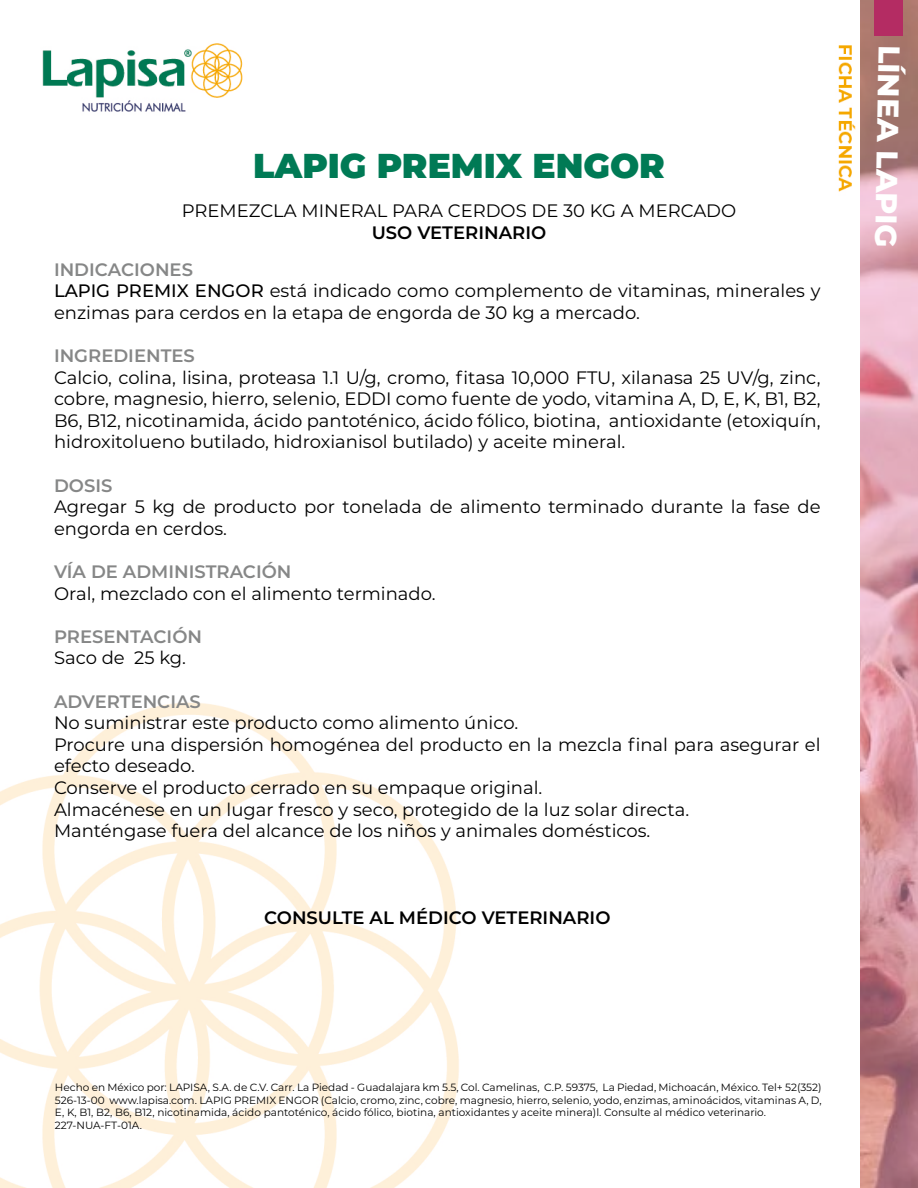
<style>
.page{position:relative;width:918px;height:1188px;background:#fff}
.page>*{position:absolute;margin:0;border:0;box-sizing:border-box;transform-origin:0 0}
.t1{font:900 34.5px "Montserrat";color:#007a55}
.t2{font:800 30px "Montserrat";color:#fff}
.t3{font:18px/21.6px "Montserrat";color:#000}
.t4{font:600 18px "Montserrat";color:#868787}
.t5{font:600 18px "Montserrat";color:#000}
.t6{font:10.5px/12.6px "Montserrat";color:#000}
.s1{font-weight:600;color:#868787}
.s2{font-weight:500}
</style>
<div class="page">
<img style="left:0;top:43px;width:856px;height:1145px">
<svg style="left:860px;top:0;width:58px;height:1188px;background:#cf969f"></svg>
<div style="left:874px;top:0;width:29px;height:36px;background:#b42c63"></div>
<h1 class="t1" style="left:253px;top:140px;width:413px">LAPIG PREMIX ENGOR</h1>
<p class="t3" style="left:182px;top:199px;width:556px">PREMEZCLA MINERAL PARA CERDOS DE 30 KG A MERCADO</p>
<p class="t5" style="left:372px;top:220px;width:176px">USO VETERINARIO</p>
<p class="t3" style="left:54px;top:258px;width:768px"><span class="s1">INDICACIONES<br></span><span class="s2">LAPIG PREMIX ENGOR</span> está indicado como complemento de vitaminas, minerales y enzimas para cerdos en la etapa de engorda de 30 kg a mercado.</p>
<p class="t4" style="left:54px;top:343px;width:142px">INGREDIENTES</p>
<p class="t3" style="left:54px;top:366px;width:768px;text-align:justify">Calcio, colina, lisina, proteasa 1.1 U/g, cromo, fitasa 10,000 FTU, xilanasa 25 UV/g, zinc, cobre, magnesio, hierro, selenio, EDDI como fuente de yodo, vitamina A, D, E, K, B1, B2, B6, B12, nicotinamida, ácido pantoténico, ácido fólico, biotina, antioxidante (etoxiquín, hidroxitolueno butilado, hidroxianisol butilado) y aceite mineral.</p>
<p class="t4" style="left:54px;top:472px;width:60px">DOSIS</p>
<p class="t3" style="left:54px;top:495px;width:768px">Agregar 5 kg de producto por tonelada de alimento terminado durante la fase de engorda en cerdos.</p>
<p class="t4" style="left:54px;top:559px;width:239px">VÍA DE ADMINISTRACIÓN</p>
<p class="t3" style="left:54px;top:582px;width:383px">Oral, mezclado con el alimento terminado.</p>
<p class="t4" style="left:54px;top:624px;width:150px">PRESENTACIÓN</p>
<p class="t3" style="left:54px;top:646px;width:133px">Saco de 25 kg.</p>
<p class="t4" style="left:54px;top:688px;width:148px">ADVERTENCIAS</p>
<p class="t3" style="left:54px;top:711px;width:768px">No suministrar este producto como alimento único.<br>Procure una dispersión homogénea del producto en la mezcla final para asegurar el efecto deseado.<br>Conserve el producto cerrado en su empaque original.<br>Almacénese en un lugar fresco y seco, protegido de la luz solar directa.<br>Manténgase fuera del alcance de los niños y animales domésticos.</p>
<p class="t5" style="left:264px;top:904px;width:348px">CONSULTE AL MÉDICO VETERINARIO</p>
<h2 class="t2" style="left:911px;top:46px;width:204px;rotate:91deg">LÍNEA LAPIG</h2>
<p class="t6" style="left:55px;top:1081px;width:768px">Hecho en México por: LAPISA, S.A. de C.V. Carr. La Piedad - Guadalajara km 5.5, Col. Camelinas, C.P. 59375, La Piedad, Michoacán, México. Tel+ 52(352)<br>526-13-00 www.lapisa.com. LAPIG PREMIX ENGOR (Calcio, cromo, zinc, cobre, magnesio, hierro, selenio, yodo, enzimas, aminoácidos, vitaminas A, D, E, K, B1, B2, B6, B12, nicotinamida, ácido pantoténico, ácido fólico, biotina, antioxidantes y aceite minera)l. Consulte al médico veterinario.<br>227-NUA-FT-01A.</p>
</div>
